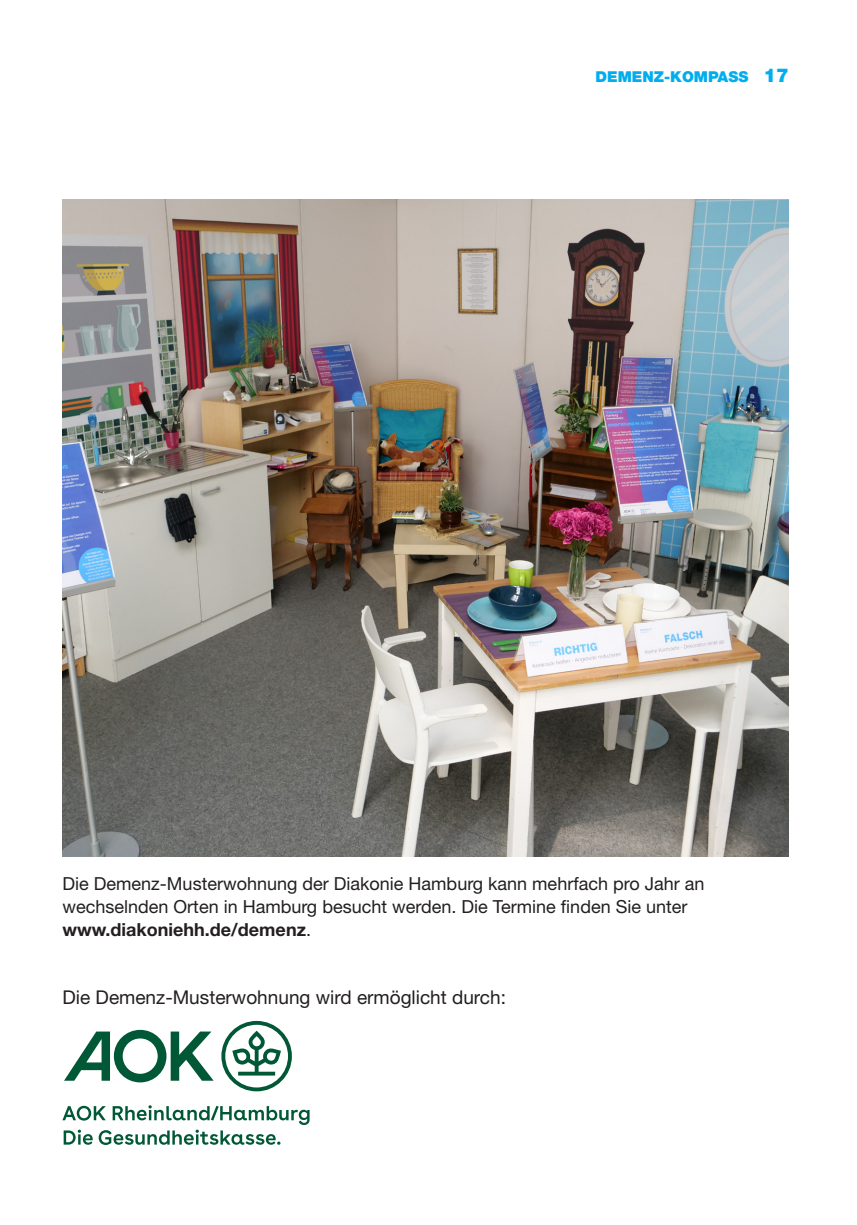
<style>
.page{position:relative;width:857px;height:1225px;background:#fff}
.page>*{position:absolute;margin:0;border:0;box-sizing:border-box;transform-origin:0 0}
.t1{font:19px "Helvetica Neue LT Pro";color:#231f20}
.t2{font:18px/22.6px "Helvetica Neue LT Pro";color:#231f20}
.t3{font:900 15px "Helvetica Neue LT Pro";color:#00aeef}
.s1{font-size:19px}
.s2{font-weight:700}
</style>
<div class="page">
<img style="left:62px;top:200px;width:726px;height:656px">
<svg style="left:64px;top:1021px;width:228px;height:70px"></svg>
<svg style="left:62px;top:1105px;width:247px;height:40px"></svg>
<p class="t3" style="left:595px;top:67px;width:195px">DEMENZ-KOMPASS <span class="s1">17</span></p>
<p class="t2" style="left:62px;top:872px;width:643px">Die Demenz-Musterwohnung der Diakonie Hamburg kann mehrfach pro Jahr an wechselnden Orten in Hamburg besucht werden. Die Termine finden Sie unter <span class="s2">www.diakoniehh.de/demenz</span>.</p>
<p class="t1" style="left:62px;top:985px;width:445px">Die Demenz-Musterwohnung wird ermöglicht durch:</p>
</div>
